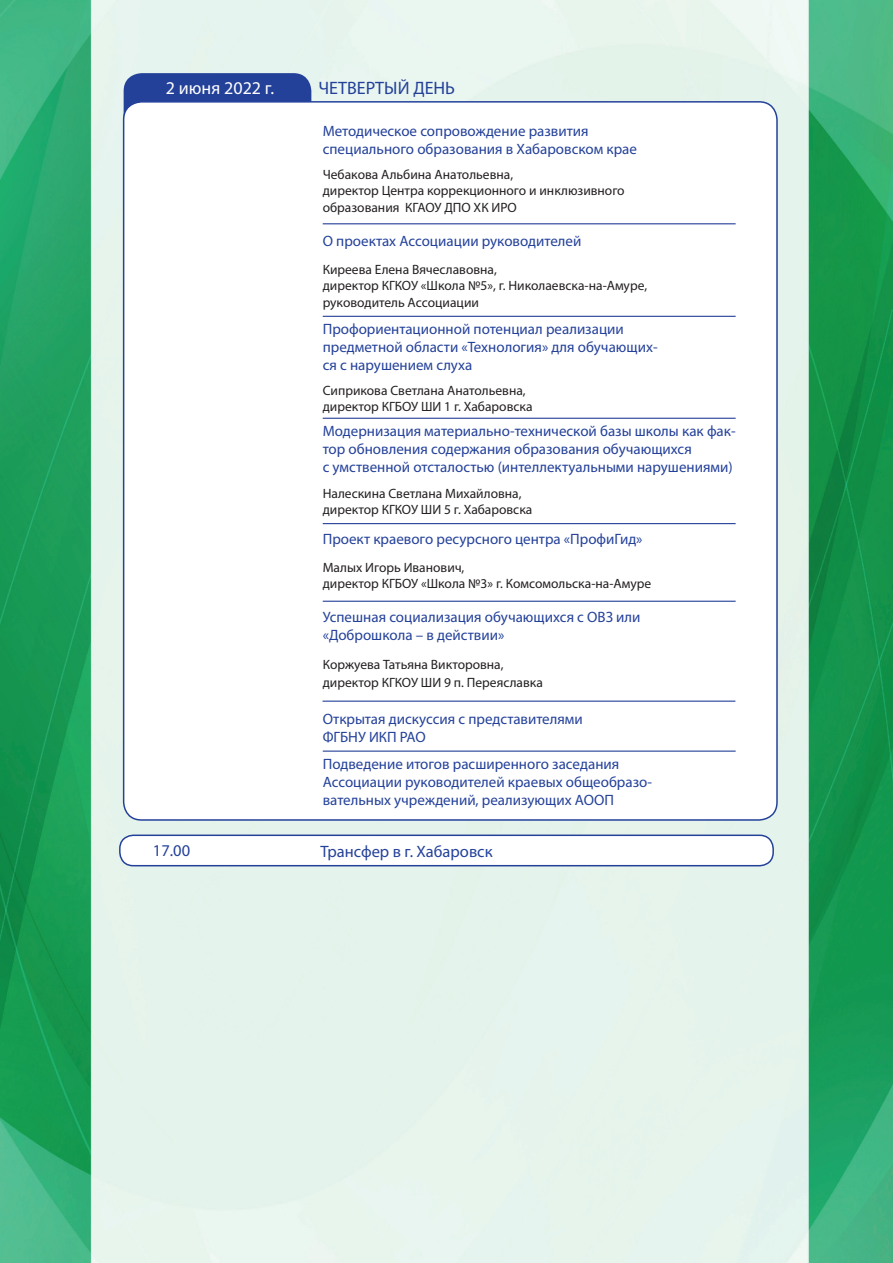
<style>
.page{position:relative;width:893px;height:1263px;background:#fff}
.page>*{position:absolute;margin:0;border:0;box-sizing:border-box;transform-origin:0 0}
.t1{font:18px "Myriad Pro";color:#24419a}
.t2{font:18px "Myriad Pro";color:#fff}
.t3{font:16.5px "Myriad Pro";color:#24419a}
.t4{font:15px/18px "Myriad Pro";color:#24419a}
.t5{font:13.5px/16.2px "Myriad Pro";color:#231f20}
</style>
<div class="page">
<img style="left:0;top:0;width:893px;height:1263px">
<div style="left:124px;top:73px;width:187px;height:97px;background:#24419a;border-radius:18px"></div>
<div style="left:124px;top:102px;width:653px;height:718px;background:#fff;border-radius:18px"></div>
<hr style="left:323px;top:223px;width:413px;height:1px;background:#24419a">
<hr style="left:323px;top:316px;width:413px;height:1px;background:#24419a">
<hr style="left:323px;top:418px;width:413px;height:1px;background:#24419a">
<hr style="left:323px;top:523px;width:413px;height:1px;background:#24419a">
<div style="left:120px;top:835px;width:653px;height:31px;background:#fff;border-radius:14px"></div>
<div style="left:119px;top:834px;width:655px;height:32px;border:2px solid #24419a;border-radius:14px"></div>
<hr style="left:323px;top:601px;width:413px;height:1px;background:#24419a">
<hr style="left:323px;top:701px;width:412px;height:1px;background:#24419a">
<hr style="left:323px;top:750px;width:413px;height:2px;background:#24419a">
<p class="t2" style="left:166px;top:77px;width:110px">2 июня 2022 г.</p>
<p class="t1" style="left:318px;top:77px;width:138px">ЧЕТВЕРТЫЙ ДЕНЬ</p>
<p class="t4" style="left:323px;top:122px;width:316px">Методическое сопровождение развития специального образования в Хабаровском крае</p>
<p class="t5" style="left:323px;top:166px;width:303px">Чебакова Альбина Анатольевна,<br>директор Центра коррекционного и инклюзивного образования КГАОУ ДПО ХК ИРО</p>
<p class="t4" style="left:323px;top:232px;width:260px">О проектах Ассоциации руководителей</p>
<p class="t5" style="left:323px;top:261px;width:326px">Киреева Елена Вячеславовна,<br>директор КГКОУ «Школа №5», г. Николаевска-на-Амуре, руководитель Ассоциации</p>
<p class="t4" style="left:323px;top:319px;width:336px">Профориентационной потенциал реализации предметной области «Технология» для обучающих&shy;ся с нарушением слуха</p>
<p class="t5" style="left:323px;top:382px;width:211px">Сиприкова Светлана Анатольевна, директор КГБОУ ШИ 1 г. Хабаровска</p>
<p class="t4" style="left:323px;top:422px;width:414px">Модернизация материально-технической базы школы как фак&shy;тор обновления содержания образования обучающихся<br>с умственной отсталостью (интеллектуальными нарушениями)</p>
<p class="t5" style="left:323px;top:485px;width:211px">Налескина Светлана Михайловна, директор КГКОУ ШИ 5 г. Хабаровска</p>
<p class="t4" style="left:323px;top:530px;width:321px">Проект краевого ресурсного центра «ПрофиГид»</p>
<p class="t5" style="left:323px;top:559px;width:330px">Малых Игорь Иванович,<br>директор КГБОУ «Школа №3» г. Комсомольска-на-Амуре</p>
<p class="t4" style="left:323px;top:608px;width:319px">Успешная социализация обучающихся с ОВЗ или «Доброшкола – в действии»</p>
<p class="t5" style="left:323px;top:655px;width:222px;line-height:18px">Коржуева Татьяна Викторовна, директор КГКОУ ШИ 9 п. Переяславка</p>
<p class="t4" style="left:323px;top:710px;width:262px">Открытая дискуссия с представителями<br>ФГБНУ ИКП РАО</p>
<p class="t4" style="left:323px;top:755px;width:331px">Подведение итогов расширенного заседания<br>Ассоциации руководителей краевых общеобразо&shy;вательных учреждений, реализующих АООП</p>
<p class="t3" style="left:153px;top:840px;width:39px">17.00</p>
<p class="t3" style="left:320px;top:842px;width:174px">Трансфер в г. Хабаровск</p>
</div>
